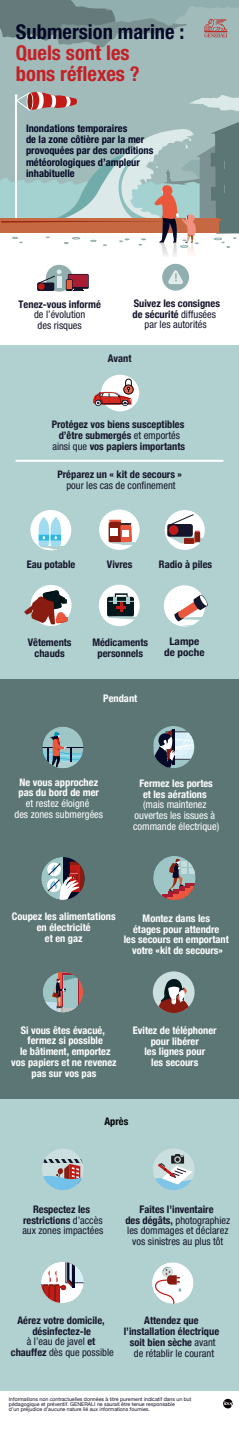
<style>
.page{position:relative;width:239px;height:1429px;background:#fff}
.page>*{position:absolute;margin:0;border:0;box-sizing:border-box;transform-origin:0 0}
.t1{font:700 condensed 20.4px/21.2px "Helvetica Neue LT Std";color:#c42025}
.t2{font:700 condensed 20.4px "Helvetica Neue LT Std";color:#040827}
.t3{font:700 condensed 10.4px/10.8px "Helvetica Neue";color:#14152a;text-align:center}
.t4{font:700 condensed 10.4px/10.8px "Helvetica Neue";color:#fff;text-align:center}
.t5{font:condensed 10.4px/10.8px "Helvetica Neue";color:#14152a;text-align:center}
.t6{font:700 condensed 10.4px/11.2px "Helvetica Neue LT Std";color:#030926}
.t7{font:condensed 10.4px/10.8px "Helvetica Neue";color:#fff;text-align:center}
.t8{font:700 condensed 10.4px/10.8px "Helvetica Neue LT Std";color:#14152a;text-align:center}
.t9{font:700 condensed 10.4px/10.4px "Helvetica Neue";color:#14152a;text-align:center;scale:1.07 1}
.t10{font:700 condensed 10.4px "Helvetica Neue";color:#030505}
.t11{font:5.2px/5.1px "Helvetica Neue";color:#14152a}
.s1{font-weight:400}
.s2{font-family:"Helvetica Neue";font-weight:400}
.s3{font-weight:700}
</style>
<div class="page">
<div style="left:0;top:345px;width:238px;height:334px;background:#b1d0d0"></div>
<div style="left:0;top:679px;width:238px;height:421px;background:#5c7575"></div>
<div style="left:0;top:1099px;width:238px;height:291px;background:#b1d0d0"></div>
<div style="left:0;top:0;width:238px;height:206px;background:#a1bbbb"></div>
<svg style="left:189px;top:95px;width:49px;height:17px"></svg>
<svg style="left:223px;top:1398px;width:9px;height:10px"></svg>
<hr style="left:16px;top:96px;width:1px;height:122px;background:#fff">
<svg style="left:15px;top:92px;width:62px;height:19px"></svg>
<div style="left:101px;top:374px;width:38px;height:37px;background:#fff;border-radius:50%"></div>
<div style="left:123px;top:384px;width:10px;height:10px;border:1px solid #080606;border-radius:50%"></div>
<svg style="left:93px;top:378px;width:39px;height:28px"></svg>
<div style="left:30px;top:510px;width:41px;height:40px;background:#fff;border-radius:50%"></div>
<svg style="left:38px;top:517px;width:34px;height:33px"></svg>
<div style="left:164px;top:510px;width:40px;height:40px;background:#fff;border-radius:50%"></div>
<svg style="left:167px;top:514px;width:38px;height:30px"></svg>
<div style="left:163px;top:585px;width:41px;height:41px;background:#fff;border-radius:50%"></div>
<div style="left:30px;top:585px;width:41px;height:41px;background:#fff;border-radius:50%"></div>
<hr style="left:16px;top:459px;width:207px;height:2px;background:#fff">
<svg style="left:24px;top:590px;width:44px;height:36px"></svg>
<div style="left:98px;top:584px;width:41px;height:42px;background:#fff;border-radius:50%"></div>
<svg style="left:107px;top:593px;width:33px;height:26px"></svg>
<div style="left:99px;top:509px;width:40px;height:41px;background:#fff;border-radius:50%"></div>
<svg style="left:108px;top:519px;width:32px;height:26px"></svg>
<div style="left:121px;top:529px;width:7px;height:7px;background:#fff"></div>
<svg style="left:173px;top:594px;width:35px;height:32px"></svg>
<svg style="left:0;top:0;width:238px;height:48px"></svg>
<svg style="left:1px;top:121px;width:237px;height:171px"></svg>
<div style="left:42px;top:1148px;width:41px;height:41px;background:#cadfde;border-radius:50%"></div>
<svg style="left:42px;top:1158px;width:41px;height:31px"></svg>
<svg style="left:41px;top:1262px;width:42px;height:40px"></svg>
<hr style="left:72px;top:1261px;width:3px;height:26px;background:#030926">
<div style="left:152px;top:1148px;width:42px;height:42px;background:#cadfde;border-radius:50%"></div>
<svg style="left:153px;top:1153px;width:41px;height:37px"></svg>
<svg style="left:58px;top:972px;width:25px;height:33px"></svg>
<svg style="left:62px;top:973px;width:16px;height:2px"></svg>
<svg style="left:43px;top:975px;width:35px;height:37px"></svg>
<svg style="left:42px;top:726px;width:41px;height:42px"></svg>
<svg style="left:152px;top:971px;width:42px;height:41px"></svg>
<svg style="left:152px;top:976px;width:42px;height:36px"></svg>
<svg style="left:153px;top:726px;width:40px;height:42px"></svg>
<div style="left:151px;top:1261px;width:42px;height:42px;background:#fff;border-radius:50%"></div>
<svg style="left:152px;top:1266px;width:29px;height:37px"></svg>
<svg style="left:41px;top:857px;width:43px;height:42px"></svg>
<svg style="left:153px;top:856px;width:42px;height:43px"></svg>
<h1 class="t2" style="left:16px;top:19px;width:169px">Submersion marine :</h1>
<h1 class="t1" style="left:16px;top:42px;width:125px">Quels sont les bons réflexes ?</h1>
<p class="t6" style="left:26px;top:122px;width:128px">Inondations temporaires<br>de la zone côtière par la mer provoquées par des conditions météorologiques d’ampleur inhabituelle</p>
<p class="t3" style="left:19px;top:298px;width:83px">Tenez-vous informé</p>
<p class="t5" style="left:34px;top:309px;width:53px">de l’évolution des risques</p>
<p class="t3" style="left:132px;top:297px;width:88px">Suivez les consignes de sécurité <span class="s1">diffusées par les autorités</span></p>
<p class="t3" style="left:107px;top:352px;width:25px">Avant</p>
<p class="t8" style="left:52px;top:419px;width:134px">Protégez vos biens susceptibles d’être submergés <span class="s2">et emportés</span></p>
<p class="t3" style="left:52px;top:440px;width:134px"><span class="s1">ainsi que</span> vos papiers importants</p>
<p class="t8" style="left:57px;top:469px;width:126px">Préparez un « kit de secours »</p>
<p class="t5" style="left:66px;top:480px;width:110px">pour les cas de confinement</p>
<p class="t3" style="left:27px;top:558px;width:50px">Eau potable</p>
<p class="t3" style="left:107px;top:557px;width:27px">Vivres</p>
<p class="t3" style="left:158px;top:558px;width:55px">Radio à piles</p>
<p class="t3" style="left:28px;top:636px;width:45px;line-height:10.4px">Vêtements chauds</p>
<p class="t3" style="left:92px;top:636px;width:57px;line-height:10.4px">Médicaments personnels</p>
<p class="t9" style="left:164px;top:635px;width:39px">Lampe de poche</p>
<p class="t4" style="left:103px;top:692px;width:35px">Pendant</p>
<p class="t4" style="left:19px;top:775px;width:82px;text-align:left">Ne vous approchez pas du bord de mer</p>
<p class="t7" style="left:14px;top:798px;width:90px">et restez éloigné<br>des zones submergées</p>
<p class="t4" style="left:139px;top:776px;width:75px">Fermez les portes et les aérations</p>
<p class="t7" style="left:133px;top:799px;width:87px">(mais maintenez ouvertes les issues à commande électrique)</p>
<p class="t4" style="left:12px;top:910px;width:105px">Coupez les alimentations en électricité<br>et en gaz</p>
<p class="t4" style="left:123px;top:911px;width:106px">Montez dans les<br>étages pour attendre<br>les secours en emportant votre «kit de secours»</p>
<p class="t4" style="left:11px;top:1023px;width:107px">Si vous êtes évacué, fermez si possible<br>le bâtiment, emportez vos papiers et ne revenez pas sur vos pas</p>
<p class="t4" style="left:132px;top:1023px;width:85px">Evitez de téléphoner pour libérer<br>les lignes pour<br>les secours</p>
<p class="t10" style="left:104px;top:1112px;width:25px">Après</p>
<p class="t3" style="left:22px;top:1202px;width:82px">Respectez les restrictions <span class="s1">d’accès aux zones impactées</span></p>
<p class="t5" style="left:125px;top:1203px;width:106px"><span class="s3">Faites l’inventaire<br>des dégâts,</span> photographiez les dommages et déclarez vos sinistres au plus tôt</p>
<p class="t3" style="left:11px;top:1313px;width:104px">Aérez votre domicile, désinfectez-le<br><span class="s1">à l’eau de javel</span> et chauffez <span class="s1">dès que possible</span></p>
<p class="t3" style="left:123px;top:1314px;width:97px">Attendez que l’installation électrique soit bien sèche <span class="s1">avant de rétablir le courant</span></p>
<p class="t11" style="left:9px;top:1396px;width:183px">Informations non contractuelles données à titre purement indicatif dans un but pédagogique et préventif. GENERALI ne saurait être tenue responsable<br>d’un préjudice d’aucune nature lié aux informations fournies.</p>
</div>
